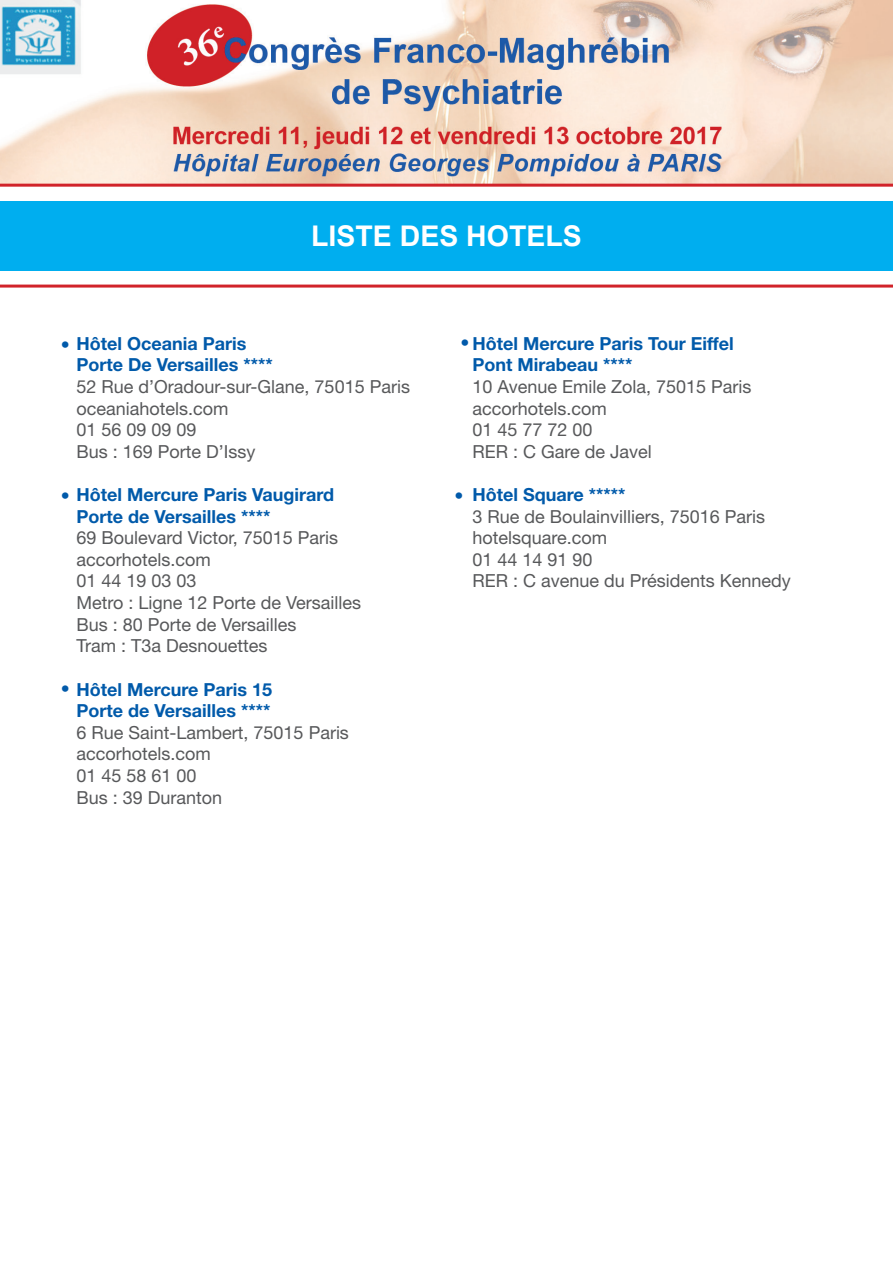
<style>
.page{position:relative;width:893px;height:1263px;background:#fff}
.page>*{position:absolute;margin:0;border:0;box-sizing:border-box;transform-origin:0 0}
.t1{font:700 28.5px "Arial";color:#fff}
.t2{font:18px "Helvetica Neue LT Std";color:#57585a}
.t3{font:700 18px "Helvetica Neue LT Std";color:#015aaa}
</style>
<div class="page">
<img style="left:0;top:0;width:893px;height:184px">
<div style="left:0;top:201px;width:893px;height:70px;background:#00aeef"></div>
<hr style="left:0;top:184px;width:893px;height:3px;background:#d1232a">
<hr style="left:0;top:285px;width:893px;height:3px;background:#d1232a">
<p class="t1" style="left:311px;top:217px;width:272px">LISTE DES HOTELS</p>
<p class="t3" style="left:61px;top:332px;width:187px">• Hôtel Oceania Paris</p>
<p class="t3" style="left:77px;top:354px;width:198px">Porte De Versailles ****</p>
<p class="t2" style="left:77px;top:376px;width:335px">52 Rue d’Oradour-sur-Glane, 75015 Paris</p>
<p class="t2" style="left:77px;top:397px;width:154px">oceaniahotels.com</p>
<p class="t2" style="left:77px;top:419px;width:122px">01 56 09 09 09</p>
<p class="t2" style="left:77px;top:441px;width:181px">Bus : 169 Porte D’Issy</p>
<p class="t3" style="left:61px;top:483px;width:275px">• Hôtel Mercure Paris Vaugirard</p>
<p class="t3" style="left:77px;top:505px;width:195px">Porte de Versailles ****</p>
<p class="t2" style="left:77px;top:527px;width:263px">69 Boulevard Victor, 75015 Paris</p>
<p class="t2" style="left:77px;top:549px;width:136px">accorhotels.com</p>
<p class="t2" style="left:77px;top:570px;width:122px">01 44 19 03 03</p>
<p class="t2" style="left:77px;top:592px;width:286px">Metro : Ligne 12 Porte de Versailles</p>
<p class="t2" style="left:77px;top:613px;width:222px">Bus : 80 Porte de Versailles</p>
<p class="t2" style="left:77px;top:635px;width:193px">Tram : T3a Desnouettes</p>
<p class="t3" style="left:61px;top:678px;width:213px">• Hôtel Mercure Paris 15</p>
<p class="t3" style="left:77px;top:699px;width:195px">Porte de Versailles ****</p>
<p class="t2" style="left:77px;top:721px;width:274px">6 Rue Saint-Lambert, 75015 Paris</p>
<p class="t2" style="left:77px;top:743px;width:136px">accorhotels.com</p>
<p class="t2" style="left:77px;top:765px;width:122px">01 45 58 61 00</p>
<p class="t2" style="left:77px;top:786px;width:147px">Bus : 39 Duranton</p>
<p class="t3" style="left:460px;top:332px;width:275px">• Hôtel Mercure Paris Tour Eiffel</p>
<p class="t3" style="left:472px;top:354px;width:161px">Pont Mirabeau ****</p>
<p class="t2" style="left:472px;top:376px;width:281px">10 Avenue Emile Zola, 75015 Paris</p>
<p class="t2" style="left:472px;top:397px;width:136px">accorhotels.com</p>
<p class="t2" style="left:472px;top:419px;width:122px">01 45 77 72 00</p>
<p class="t2" style="left:472px;top:441px;width:181px">RER : C Gare de Javel</p>
<p class="t3" style="left:472px;top:483px;width:154px">Hôtel Square *****</p>
<p class="t2" style="left:472px;top:505px;width:294px">3 Rue de Boulainvilliers, 75016 Paris</p>
<p class="t2" style="left:472px;top:527px;width:136px">hotelsquare.com</p>
<p class="t2" style="left:472px;top:549px;width:122px">01 44 14 91 90</p>
<p class="t2" style="left:472px;top:570px;width:320px">RER : C avenue du Présidents Kennedy</p>
<p class="t3" style="left:454px;top:484px;width:11px">•</p>
</div>
